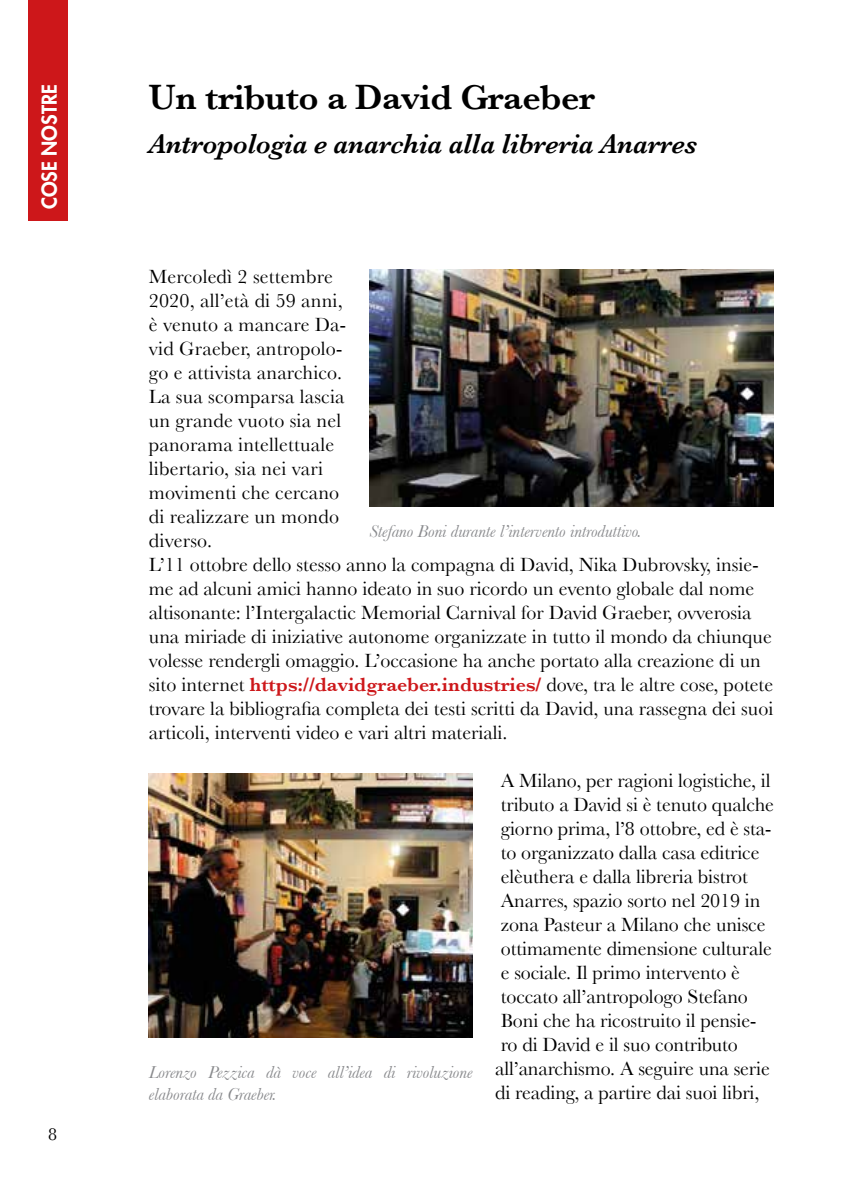
<style>
.page{position:relative;width:842px;height:1191px;background:#fff}
.page>*{position:absolute;margin:0;border:0;box-sizing:border-box;transform-origin:0 0}
.t1{font:600 36px "Baskerville";letter-spacing:-.01em;color:#000}
.t2{font:italic 600 28px "Baskerville";letter-spacing:-.01em;color:#000}
.t3{font:20px/24px "Baskerville";color:#000}
.t4{font:800 20px "Futura Std";color:#fff}
.t5{font:italic 18px/22px "Baskerville";letter-spacing:-.005em;color:#898a8d}
.t6{font:18px "Baskerville";color:#000}
.s1{font-weight:600;color:#cd171a}
</style>
<div class="page">
<img style="left:370px;top:269px;width:404px;height:237px">
<img style="left:149px;top:773px;width:323px;height:264px">
<div style="left:29px;top:0;width:39px;height:148px;background:#cd171a"></div>
<div style="left:29px;top:23px;width:39px;height:198px;background:#cd171a"></div>
<p class="t4" style="left:37px;top:209px;width:127px;rotate:-90deg">COSE NOSTRE</p>
<p class="t6" style="left:48px;top:1123px;width:10px">8</p>
<h1 class="t1" style="left:149px;top:76px;width:447px">Un tributo a David Graeber</h1>
<h2 class="t2" style="left:149px;top:128px;width:550px">Antropologia e anarchia alla libreria Anarres</h2>
<p class="t3" style="left:149px;top:264px;width:626px">Mercoledì 2 settembre<br>2020, all’età di 59 anni,<br>è venuto a mancare Da-<br>vid Graeber, antropolo-<br>go e attivista anarchico.<br>La sua scomparsa lascia<br>un grande vuoto sia nel<br>panorama intellettuale<br>libertario, sia nei vari<br>movimenti che cercano<br>di realizzare un mondo<br>diverso.<br>L’11 ottobre dello stesso anno la compagna di David, Nika Dubrovsky, insie&shy;me ad alcuni amici hanno ideato in suo ricordo un evento globale dal nome altisonante: l’Intergalactic Memorial Carnival for David Graeber, ovverosia una miriade di iniziative autonome organizzate in tutto il mondo da chiunque volesse rendergli omaggio. L’occasione ha anche portato alla creazione di un sito internet <span class="s1">https://davidgraeber.industries/</span> dove, tra le altre cose, potete trovare la bibliografia completa dei testi scritti da David, una rassegna dei suoi articoli, interventi video e vari altri materiali.</p>
<p class="t3" style="left:495px;top:768px;width:280px">A Milano, per ragioni logistiche, il tributo a David si è tenuto qualche giorno prima, l’8 ottobre, ed è sta&shy;to organizzato dalla casa editrice elèuthera e dalla libreria bistrot Anarres, spazio sorto nel 2019 in zona Pasteur a Milano che unisce ottimamente dimensione culturale e sociale. Il primo intervento è toccato all’antropologo Stefano Boni che ha ricostruito il pensie-<br>ro di David e il suo contributo all’anarchismo. A seguire una serie di reading, a partire dai suoi libri,</p>
<p class="t5" style="left:370px;top:520px;width:274px">Stefano Boni durante l’intervento introduttivo.</p>
<p class="t5" style="left:149px;top:1061px;width:325px">Lorenzo Pezzica dà voce all’idea di rivoluzione elaborata da Graeber.</p>
</div>
